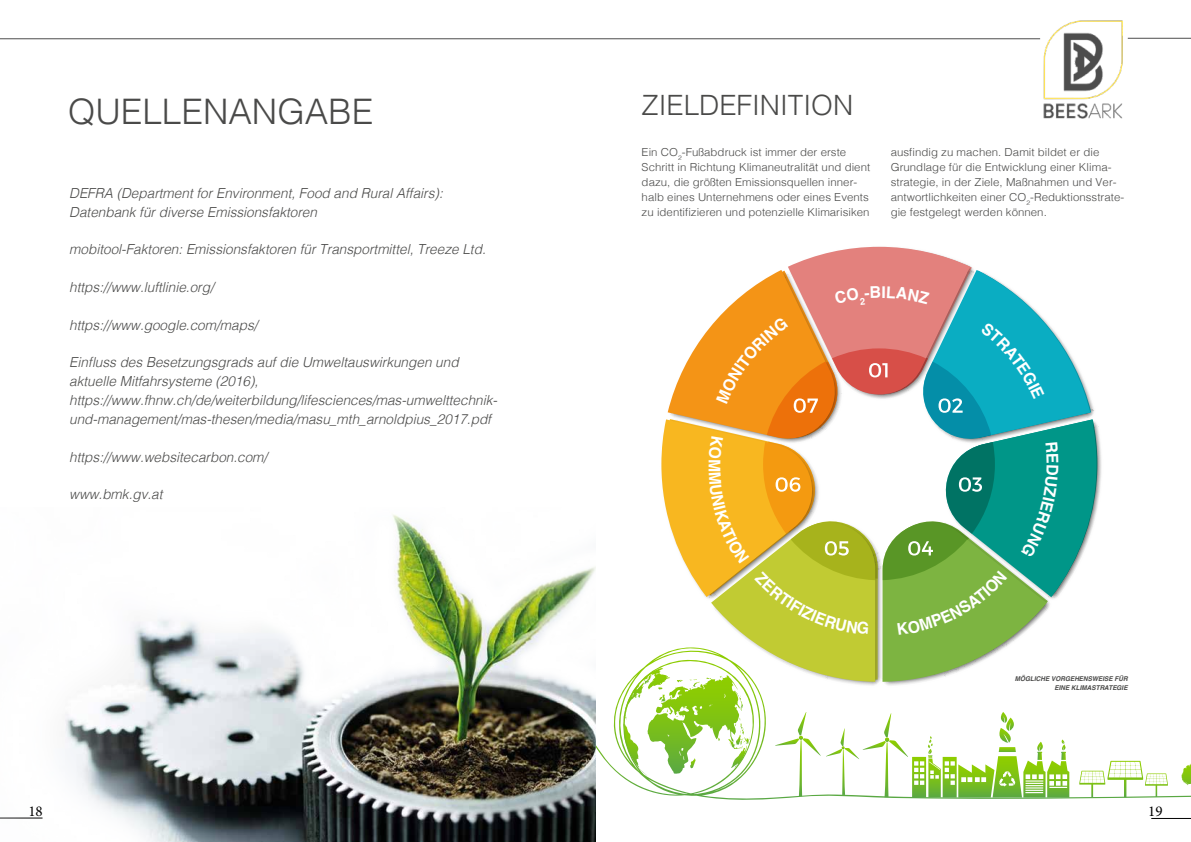
<style>
.page{position:relative;width:1191px;height:842px;background:#fff}
.page>*{position:absolute;margin:0;border:0;box-sizing:border-box;transform-origin:0 0}
.t1{font:300 35.2px "Helvetica";color:#4a4a49}
.t2{font:300 28px "Helvetica";color:#4a4a49}
.t3{font:700 16.2px "Helvetica";color:#fff}
.t4{font:15px "Minion Pro";color:#000}
.t5{font:italic 300 13.8px/18.9px "Helvetica";color:#4a4a49}
.t6{font:300 11px/15px "Helvetica";letter-spacing:.005em;color:#4a4a49;scale:1.04 1}
.t7{font:italic 700 6.6px/8.9px "Helvetica";color:#4a4a49;text-align:right}
</style>
<div class="page">
<hr style="left:0;top:38px;width:1040px;height:1px;background:#4d4d4d">
<hr style="left:1127px;top:38px;width:64px;height:1px;background:#4d4d4d">
<img style="left:1034px;top:20px;width:95px;height:99px">
<svg style="left:595px;top:690px;width:596px;height:112px"></svg>
<hr style="left:1151px;top:818px;width:40px;height:1px;background:#000">
<img style="left:0;top:514px;width:595px;height:328px">
<svg style="left:623px;top:246px;width:544px;height:551px"></svg>
<h1 class="t1" style="left:68px;top:82px;width:307px">QUELLENANGABE</h1>
<p class="t5" style="left:69px;top:183px;width:375px">DEFRA (Department for Environment, Food and Rural Affairs):<br>Datenbank für diverse Emissionsfaktoren</p>
<p class="t5" style="left:69px;top:239px;width:418px">mobitool-Faktoren: Emissionsfaktoren für Transportmittel, Treeze Ltd.</p>
<p class="t5" style="left:69px;top:277px;width:146px">https://www.luftlinie.org/</p>
<p class="t5" style="left:69px;top:315px;width:190px">https://www.google.com/maps/</p>
<p class="t5" style="left:69px;top:352px;width:429px">Einfluss des Besetzungsgrads auf die Umweltauswirkungen und aktuelle Mitfahrsysteme (2016), https://www.fhnw.ch/de/weiterbildung/lifesciences/mas-umwelttechnik&shy;und-management/mas-thesen/media/masu_mth_arnoldpius_2017.pdf</p>
<p class="t5" style="left:69px;top:446px;width:200px">https://www.websitecarbon.com/</p>
<p class="t5" style="left:69px;top:484px;width:95px">www.bmk.gv.at</p>
<p class="t4" style="left:28px;top:801px;width:16px">18</p>
<h2 class="t2" style="left:641px;top:81px;width:213px">ZIELDEFINITION</h2>
<p class="t6" style="left:641px;top:144px;width:221px">Ein CO<sub>2</sub>-Fußabdruck ist immer der erste Schritt in Richtung Klimaneutralität und dient dazu, die größten Emissionsquellen inner&shy;halb eines Unternehmens oder eines Events zu identifizieren und potenzielle Klimarisiken</p>
<p class="t6" style="left:890px;top:144px;width:226px">ausfindig zu machen. Damit bildet er die Grundlage für die Entwicklung einer Klima&shy;strategie, in der Ziele, Maßnahmen und Ver&shy;antwortlichkeiten einer CO<sub>2</sub>-Reduktionsstrate&shy;gie festgelegt werden können.</p>
<p class="t3" style="left:724px;top:459px;width:15px;rotate:90deg">M</p>
<p class="t3" style="left:881px;top:282px;width:6px">I</p>
<p class="t7" style="left:1015px;top:675px;width:114px">MÖGLICHE VORGEHENSWEISE FÜR<br>EINE KLIMASTRATEGIE</p>
<p class="t4" style="left:1148px;top:801px;width:16px">19</p>
</div>
